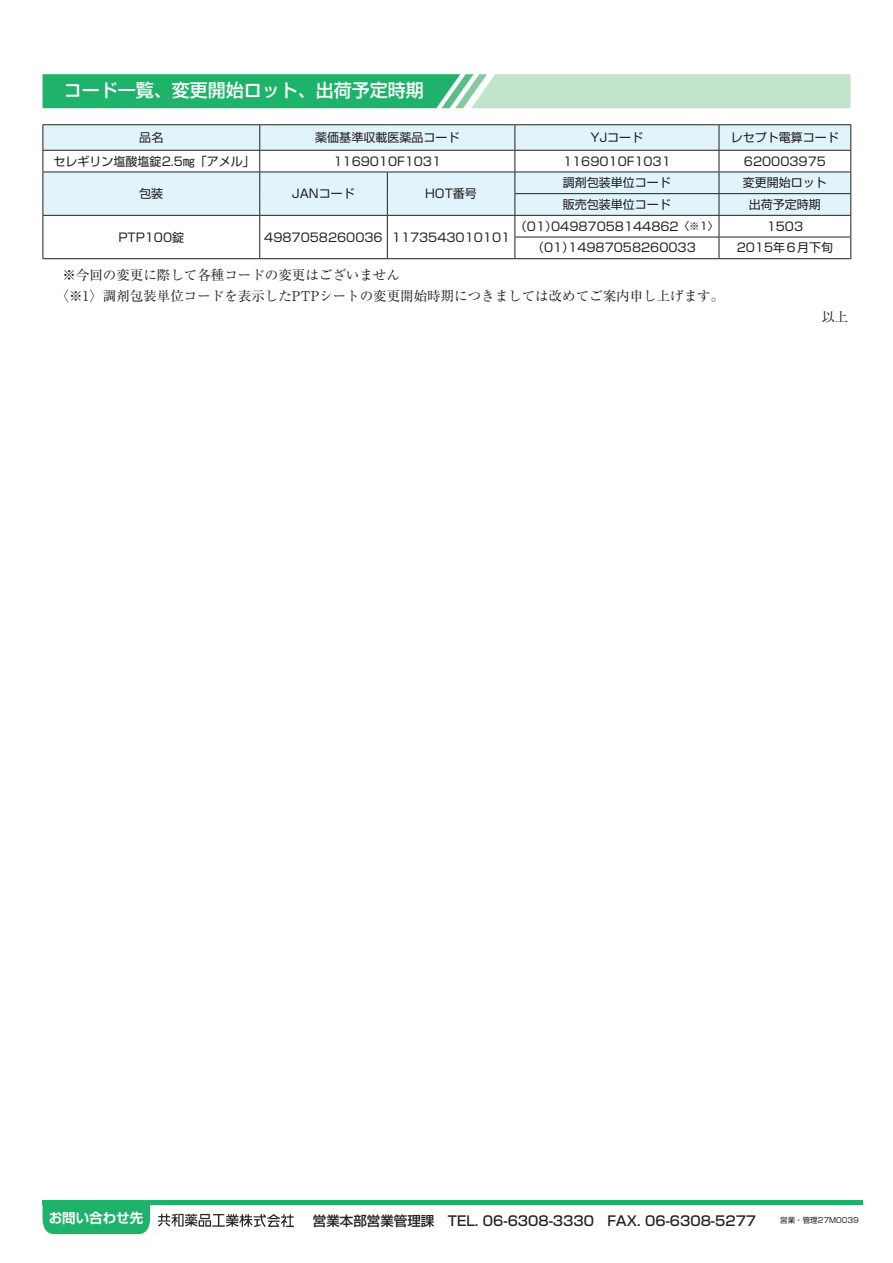
<style>
.page{position:relative;width:893px;height:1263px;background:#fff}
.page>*{position:absolute;margin:0;border:0;box-sizing:border-box;transform-origin:0 0}
.t1{font:500 18px "Shin Go Pro";color:#fff}
.t2{font:13.5px/21px "Ryumin Pro";color:#231f20}
.t3{font:500 13.5px "Shin Go Pro";color:#231f20}
.t4{font:700 13.5px "Shin Go Pro De";color:#fff}
.t5{font:12px "Shin Go Pro";color:#231f20}
.t6{font:10.5px "Shin Go Pro";color:#231f20}
.t7{font:7.5px "Shin Go Pro";color:#231f20}
</style>
<div class="page">
<hr style="left:43px;top:1200px;width:820px;height:4px;background:#1eb26a">
<div style="left:42px;top:1200px;width:108px;height:35px;background:#1eb26a"></div>
<svg style="left:158px;top:1214px;width:136px;height:13px"></svg>
<svg style="left:43px;top:74px;width:807px;height:34px;background:#70ca9b"></svg>
<hr style="left:260px;top:124px;width:127px;height:1px;background:#231f20">
<hr style="left:387px;top:124px;width:128px;height:1px;background:#231f20">
<hr style="left:515px;top:124px;width:204px;height:1px;background:#231f20">
<hr style="left:719px;top:124px;width:132px;height:1px;background:#231f20">
<hr style="left:260px;top:258px;width:127px;height:1px;background:#231f20">
<hr style="left:387px;top:258px;width:128px;height:1px;background:#231f20">
<hr style="left:515px;top:258px;width:204px;height:1px;background:#231f20">
<hr style="left:719px;top:258px;width:132px;height:1px;background:#231f20">
<hr style="left:43px;top:124px;width:217px;height:1px;background:#231f20">
<hr style="left:43px;top:258px;width:217px;height:1px;background:#231f20">
<svg style="left:43px;top:125px;width:808px;height:133px"></svg>
<h1 class="t1" style="left:64px;top:75px;width:362px">コード一覧、変更開始ロット、出荷予定時期</h1>
<p class="t5" style="left:139px;top:128px;width:25px">品名</p>
<p class="t5" style="left:315px;top:128px;width:145px">薬価基準収載医薬品コード</p>
<p class="t5" style="left:54px;top:151px;width:203px">セレギリン塩酸塩錠2.5㎎「アメル」</p>
<p class="t5" style="left:333px;top:151px;width:109px">1169010F1031</p>
<p class="t5" style="left:139px;top:184px;width:25px">包装</p>
<p class="t5" style="left:292px;top:184px;width:64px">JANコード</p>
<p class="t5" style="left:425px;top:184px;width:53px">HOT番号</p>
<p class="t5" style="left:591px;top:128px;width:54px">YJコード</p>
<p class="t5" style="left:563px;top:151px;width:109px">1169010F1031</p>
<p class="t5" style="left:563px;top:173px;width:109px">調剤包装単位コード</p>
<p class="t5" style="left:563px;top:195px;width:109px">販売包装単位コード</p>
<p class="t5" style="left:515px;top:216px;width:44px">)01(</p>
<p class="t5" style="left:551px;top:216px;width:129px">04987058144862</p>
<p class="t6" style="left:679px;top:218px;width:41px">〉※1〈</p>
<p class="t5" style="left:118px;top:227px;width:67px">PTP100錠</p>
<p class="t5" style="left:264px;top:227px;width:120px">4987058260036</p>
<p class="t5" style="left:392px;top:227px;width:120px">1173543010101</p>
<p class="t5" style="left:532px;top:238px;width:44px">（01）</p>
<p class="t2" style="left:56px;top:263px;width:670px;text-indent:7px">※今回の変更に際して各種コードの変更はございません<br>〈※ 〉1 調剤包装単位コードを表示したPTPシートの変更開始時期につきましては改めてご案内申し上げます。</p>
<p class="t5" style="left:568px;top:238px;width:129px">14987058260033</p>
<p class="t5" style="left:731px;top:128px;width:109px">レセプト電算コード</p>
<p class="t5" style="left:744px;top:151px;width:83px">620003975</p>
<p class="t5" style="left:743px;top:173px;width:85px">変更開始ロット</p>
<p class="t5" style="left:749px;top:195px;width:73px">出荷予定時期</p>
<p class="t5" style="left:767px;top:216px;width:38px">1503</p>
<p class="t5" style="left:737px;top:238px;width:98px">2015年６月下旬</p>
<p class="t2" style="left:821px;top:305px;width:28px">以上</p>
<p class="t4" style="left:49px;top:1206px;width:96px">お問い合わせ先</p>
<p class="t3" style="left:313px;top:1209px;width:445px">営業本部営業管理課　TEL. 06-6308-3330　FAX. 06-6308-5277</p>
<p class="t7" style="left:780px;top:1214px;width:80px">営業・管理27M0039</p>
</div>
